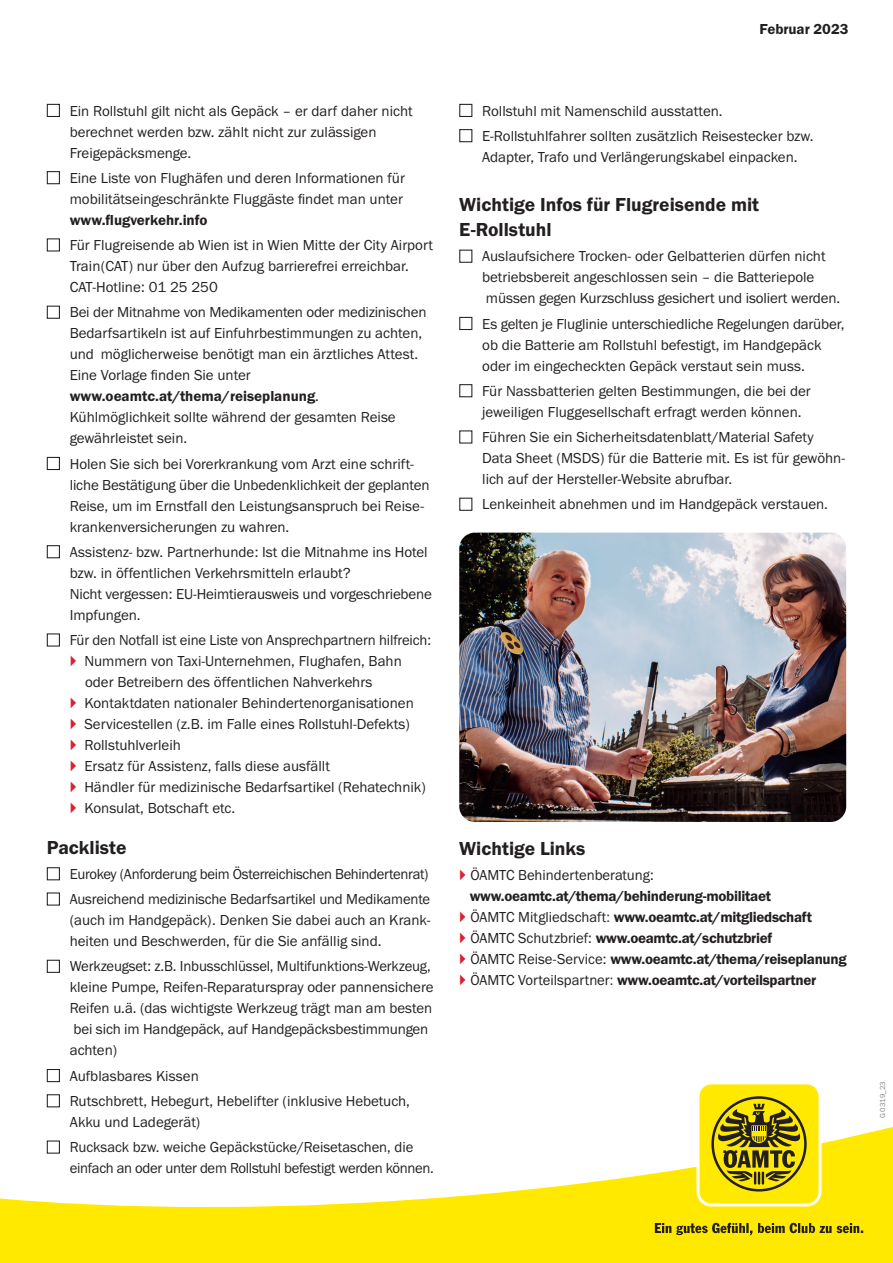
<style>
.page{position:relative;width:893px;height:1263px;background:#fff}
.page>*{position:absolute;margin:0;border:0;box-sizing:border-box;transform-origin:0 0}
.t1{font:19.5px/25.2px "Franklin Gothic URW Dem";color:#231f20}
.t2{font:15px/21px "Franklin Gothic URW Boo";color:#231f20}
.t3{font:15px/21px "Franklin Gothic URW Dem";letter-spacing:-.02em;color:#231f20}
.t4{font:15px/25.2px "Franklin Gothic URW Boo";letter-spacing:-.02em;color:#231f20}
.t5{font:15px "Franklin Gothic URW Dem";color:#231f20}
.t6{font:7.5px "Franklin Gothic URW Boo";color:#808285}
.s1{font-family:"Franklin Gothic URW Boo"}
.s2{font-family:"Arial";color:#da2031}
.s3{font-family:"Franklin Gothic";font-stretch:condensed}
</style>
<div class="page">
<div style="left:47px;top:104px;width:13px;height:13px;border:1px solid #231f20"></div>
<div style="left:47px;top:171px;width:13px;height:13px;border:1px solid #231f20"></div>
<div style="left:47px;top:238px;width:13px;height:13px;border:1px solid #231f20"></div>
<div style="left:47px;top:306px;width:13px;height:13px;border:1px solid #231f20"></div>
<div style="left:47px;top:457px;width:13px;height:13px;border:1px solid #231f20"></div>
<div style="left:47px;top:545px;width:13px;height:13px;border:1px solid #231f20"></div>
<div style="left:47px;top:633px;width:13px;height:13px;border:1px solid #231f20"></div>
<div style="left:47px;top:867px;width:13px;height:13px;border:1px solid #231f20"></div>
<div style="left:47px;top:892px;width:13px;height:14px;border:1px solid #231f20"></div>
<div style="left:47px;top:960px;width:13px;height:13px;border:1px solid #231f20"></div>
<div style="left:47px;top:1069px;width:13px;height:13px;border:1px solid #231f20"></div>
<div style="left:47px;top:1094px;width:13px;height:13px;border:1px solid #231f20"></div>
<div style="left:459px;top:104px;width:13px;height:13px;border:1px solid #231f20"></div>
<div style="left:459px;top:129px;width:13px;height:13px;border:1px solid #231f20"></div>
<div style="left:459px;top:250px;width:13px;height:13px;border:1px solid #231f20"></div>
<div style="left:459px;top:317px;width:13px;height:13px;border:1px solid #231f20"></div>
<div style="left:459px;top:384px;width:13px;height:13px;border:1px solid #231f20"></div>
<div style="left:459px;top:430px;width:13px;height:14px;border:1px solid #231f20"></div>
<div style="left:459px;top:498px;width:13px;height:13px;border:1px solid #231f20"></div>
<img style="left:459px;top:533px;width:387px;height:289px">
<svg style="left:0;top:1127px;width:893px;height:136px"></svg>
<svg style="left:655px;top:1223px;width:208px;height:12px;background:#ac9d0c"></svg>
<svg style="left:699px;top:1085px;width:120px;height:118px;background:#c7b609"></svg>
<div style="left:696px;top:1081px;width:126px;height:125px;border:3px solid #fff;border-radius:13px"></div>
<p class="t3" style="left:759px;top:18px;width:91px">Februar 2023</p>
<p class="t2" style="left:70px;top:100px;width:345px">Ein Rollstuhl gilt nicht als Gepäck – er darf daher nicht berechnet werden bzw. zählt nicht zur zulässigen<br>Freigepäcksmenge.</p>
<p class="t2" style="left:70px;top:167px;width:337px">Eine Liste von Flughäfen und deren Informationen für mobilitätseingeschränkte Fluggäste findet man unter</p>
<p class="t5" style="left:70px;top:210px;width:139px">www.flugverkehr.info</p>
<p class="t2" style="left:70px;top:234px;width:365px">Für Flugreisende ab Wien ist in Wien Mitte der City Airport<br>Train(CAT) nur über den Aufzug barrierefrei erreichbar.<br>CAT-Hotline: 01 25 250</p>
<p class="t2" style="left:70px;top:301px;width:358px">Bei der Mitnahme von Medikamenten oder medizinischen Bedarfsartikeln ist auf Einfuhrbestimmungen zu achten, und möglicherweise benötigt man ein ärztliches Attest.<br>Eine Vorlage finden Sie unter</p>
<p class="t5" style="left:70px;top:387px;width:251px">www.oeamtc.at/thema/reiseplanung<span class="s1">.</span></p>
<p class="t2" style="left:70px;top:406px;width:328px">Kühlmöglichkeit sollte während der gesamten Reise gewährleistet sein.</p>
<p class="t2" style="left:70px;top:453px;width:361px">Holen Sie sich bei Vorerkrankung vom Arzt eine schrift&shy;liche Bestätigung über die Unbedenklichkeit der geplanten Reise, um im Ernstfall den Leistungsanspruch bei Reise&shy;krankenversicherungen zu wahren.</p>
<p class="t2" style="left:70px;top:541px;width:364px">Assistenz- bzw. Partnerhunde: Ist die Mitnahme ins Hotel bzw. in öffentlichen Verkehrsmitteln erlaubt?<br>Nicht vergessen: EU-Heimtierausweis und vorgeschriebene Impfungen.</p>
<p class="t2" style="left:70px;top:629px;width:363px">Für den Notfall ist eine Liste von Ansprechpartnern hilfreich:</p>
<p class="t2" style="left:70px;top:650px;width:334px"><span class="s2">►</span> Nummern von Taxi-Unternehmen, Flughafen, Bahn</p>
<p class="t2" style="left:85px;top:671px;width:289px">oder Betreibern des öffentlichen Nahverkehrs</p>
<p class="t2" style="left:70px;top:692px;width:346px"><span class="s2">►</span> Kontaktdaten nationaler Behindertenorganisationen</p>
<p class="t2" style="left:70px;top:713px;width:342px"><span class="s2">►</span> Servicestellen (z.B. im Falle eines Rollstuhl-Defekts)</p>
<p class="t2" style="left:70px;top:734px;width:113px"><span class="s2">►</span> Rollstuhlverleih</p>
<p class="t2" style="left:70px;top:755px;width:262px"><span class="s2">►</span> Ersatz für Assistenz, falls diese ausfällt</p>
<p class="t2" style="left:70px;top:776px;width:358px"><span class="s2">►</span> Händler für medizinische Bedarfsartikel (Rehatechnik)</p>
<p class="t2" style="left:70px;top:797px;width:167px"><span class="s2">►</span> Konsulat, Botschaft etc.</p>
<h1 class="t1" style="left:47px;top:834px;width:81px">Packliste</h1>
<p class="t4" style="left:70px;top:861px;width:362px">Eurokey (Anforderung beim Österreichischen Behindertenrat)<br>Ausreichend medizinische Bedarfsartikel und Medikamente</p>
<p class="t2" style="left:70px;top:909px;width:362px">(auch im Handgepäck). Denken Sie dabei auch an Krank&shy;heiten und Beschwerden, für die Sie anfällig sind.</p>
<p class="t2" style="left:70px;top:955px;width:365px">Werkzeugset: z.B. Inbusschlüssel, Multifunktions-Werkzeug, kleine Pumpe, Reifen-Reparaturspray oder pannensichere Reifen u.ä. (das wichtigste Werkzeug trägt man am besten bei sich im Handgepäck, auf Handgepäcksbestimmungen achten)</p>
<p class="t2" style="left:70px;top:1063px;width:342px;line-height:25.2px">Aufblasbares Kissen<br>Rutschbrett, Hebegurt, Hebelifter (inklusive Hebetuch,</p>
<p class="t2" style="left:70px;top:1109px;width:345px;line-height:25.2px">Akku und Ladegerät)<br>Rucksack bzw. weiche Gepäckstücke/Reisetaschen, die</p>
<p class="t4" style="left:70px;top:1155px;width:365px">einfach an oder unter dem Rollstuhl befestigt werden können.</p>
<p class="t2" style="left:482px;top:98px;width:333px;line-height:25.2px">Rollstuhl mit Namenschild ausstatten.<br>E-Rollstuhlfahrer sollten zusätzlich Reisestecker bzw.</p>
<p class="t2" style="left:482px;top:146px;width:317px">Adapter, Trafo und Verlängerungskabel einpacken.</p>
<h1 class="t1" style="left:459px;top:191px;width:301px">Wichtige Infos für Flugreisende mit<br>E-Rollstuhl</h1>
<p class="t2" style="left:482px;top:245px;width:359px">Auslaufsichere Trocken- oder Gelbatterien dürfen nicht betriebsbereit angeschlossen sein – die Batteriepole müssen gegen Kurzschluss gesichert und isoliert werden.</p>
<p class="t2" style="left:482px;top:313px;width:364px">Es gelten je Fluglinie unterschiedliche Regelungen darüber, ob die Batterie am Rollstuhl befestigt, im Handgepäck oder im eingecheckten Gepäck verstaut sein muss.</p>
<p class="t2" style="left:482px;top:380px;width:330px">Für Nassbatterien gelten Bestimmungen, die bei der jeweiligen Fluggesellschaft erfragt werden können.</p>
<p class="t2" style="left:482px;top:426px;width:364px">Führen Sie ein Sicherheitsdatenblatt/Material Safety<br>Data Sheet (MSDS) für die Batterie mit. Es ist für gewöhn&shy;lich auf der Hersteller-Website abrufbar.</p>
<p class="t2" style="left:482px;top:493px;width:347px">Lenkeinheit abnehmen und im Handgepäck verstauen.</p>
<h1 class="t1" style="left:459px;top:836px;width:128px">Wichtige Links</h1>
<p class="t2" style="left:459px;top:865px;width:196px"><span class="s2">►</span> ÖAMTC Behindertenberatung:</p>
<p class="t3" style="left:459px;top:886px;width:389px;text-indent:11px">www.oeamtc.at/thema/behinderung-mobilitaet<br><span class="s2">►</span> <span class="s1">ÖAMTC Mitgliedschaft</span><span class="s3">:</span> www.oeamtc.at/mitgliedschaft<br><span class="s2">►</span> <span class="s1">ÖAMTC Schutzbrief:</span> www.oeamtc.at/schutzbrief<br><span class="s2">►</span> <span class="s1">ÖAMTC Reise-Service:</span> www.oeamtc.at/thema/reiseplanung <span class="s2">►</span> <span class="s1">ÖAMTC Vorteilspartner</span><span class="s3">:</span> www.oeamtc.at/vorteilspartner</p>
<p class="t6" style="left:878px;top:1118px;width:38px;rotate:-90deg">G 0319_23</p>
</div>
